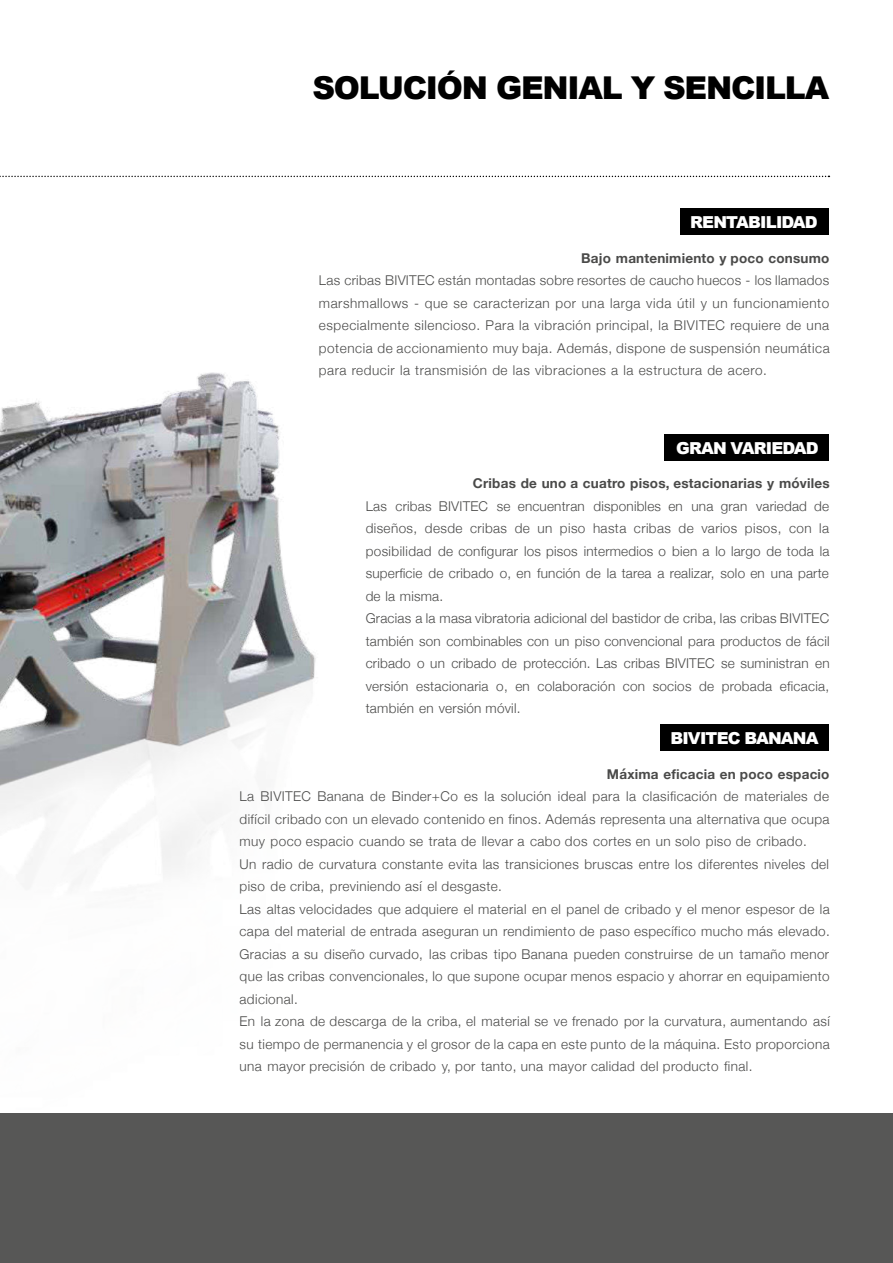
<style>
.page{position:relative;width:893px;height:1263px;background:#fff}
.page>*{position:absolute;margin:0;border:0;box-sizing:border-box;transform-origin:0 0}
.t1{font:900 31.5px "Arial";letter-spacing:-.04em;color:#000}
.t2{font:900 16.5px "Arial";letter-spacing:-.05em;color:#fff}
.t3{font:300 13.5px/22.5px "Helvetica Neue";letter-spacing:.03em;color:#4a4a49}
.t4{font:700 13.5px "Helvetica Neue";letter-spacing:.015em;color:#4a4a49}
</style>
<div class="page">
<svg style="left:0;top:176px;width:829px;height:1px"></svg>
<div style="left:0;top:1113px;width:893px;height:150px;background:#575756"></div>
<img style="left:0;top:373px;width:316px;height:511px">
<div style="left:680px;top:208px;width:149px;height:27px;background:#000"></div>
<div style="left:664px;top:434px;width:165px;height:27px;background:#000"></div>
<div style="left:660px;top:724px;width:168px;height:27px;background:#000"></div>
<h1 class="t1" style="left:312px;top:65px;width:518px">SOLUCIÓN GENIAL Y SENCILLA</h1>
<p class="t2" style="left:690px;top:210px;width:129px">RENTABILIDAD</p>
<p class="t4" style="left:581px;top:247px;width:250px">Bajo mantenimiento y poco consumo</p>
<p class="t3" style="left:319px;top:268px;width:512px;text-align:justify">Las cribas BIVITEC están montadas sobre resortes de caucho huecos - los llamados marshmallows - que se caracterizan por una larga vida útil y un funcionamiento especialmente silencioso. Para la vibración principal, la BIVITEC requiere de una potencia de accionamiento muy baja. Además, dispone de suspensión neumática para reducir la transmisión de las vibraciones a la estructura de acero.</p>
<p class="t2" style="left:676px;top:436px;width:144px">GRAN VARIEDAD</p>
<p class="t4" style="left:473px;top:473px;width:358px">Cribas de uno a cuatro pisos, estacionarias y móviles</p>
<p class="t3" style="left:366px;top:494px;width:465px">Las cribas BIVITEC se encuentran disponibles en una gran variedad de diseños, desde cribas de un piso hasta cribas de varios pisos, con la posibilidad de configurar los pisos intermedios o bien a lo largo de toda la superficie de cribado o, en función de la tarea a realizar, solo en una parte de la misma.<br>Gracias a la masa vibratoria adicional del bastidor de criba, las cribas BIVITEC también son combinables con un piso convencional para productos de fácil cribado o un cribado de protección. Las cribas BIVITEC se suministran en versión estacionaria o, en colaboración con socios de probada eficacia, también en versión móvil.</p>
<p class="t2" style="left:670px;top:726px;width:150px">BIVITEC BANANA</p>
<p class="t4" style="left:607px;top:763px;width:224px">Máxima eficacia en poco espacio</p>
<p class="t3" style="left:240px;top:784px;width:592px">La BIVITEC Banana de Binder+Co es la solución ideal para la clasificación de materiales de difícil cribado con un elevado contenido en finos. Además representa una alternativa que ocupa muy poco espacio cuando se trata de llevar a cabo dos cortes en un solo piso de cribado.<br>Un radio de curvatura constante evita las transiciones bruscas entre los diferentes niveles del piso de criba, previniendo así el desgaste.<br>Las altas velocidades que adquiere el material en el panel de cribado y el menor espesor de la capa del material de entrada aseguran un rendimiento de paso específico mucho más elevado.<br>Gracias a su diseño curvado, las cribas tipo Banana pueden construirse de un tamaño menor que las cribas convencionales, lo que supone ocupar menos espacio y ahorrar en equipamiento adicional.<br>En la zona de descarga de la criba, el material se ve frenado por la curvatura, aumentando así su tiempo de permanencia y el grosor de la capa en este punto de la máquina. Esto proporciona una mayor precisión de cribado y, por tanto, una mayor calidad del producto final.</p>
</div>
